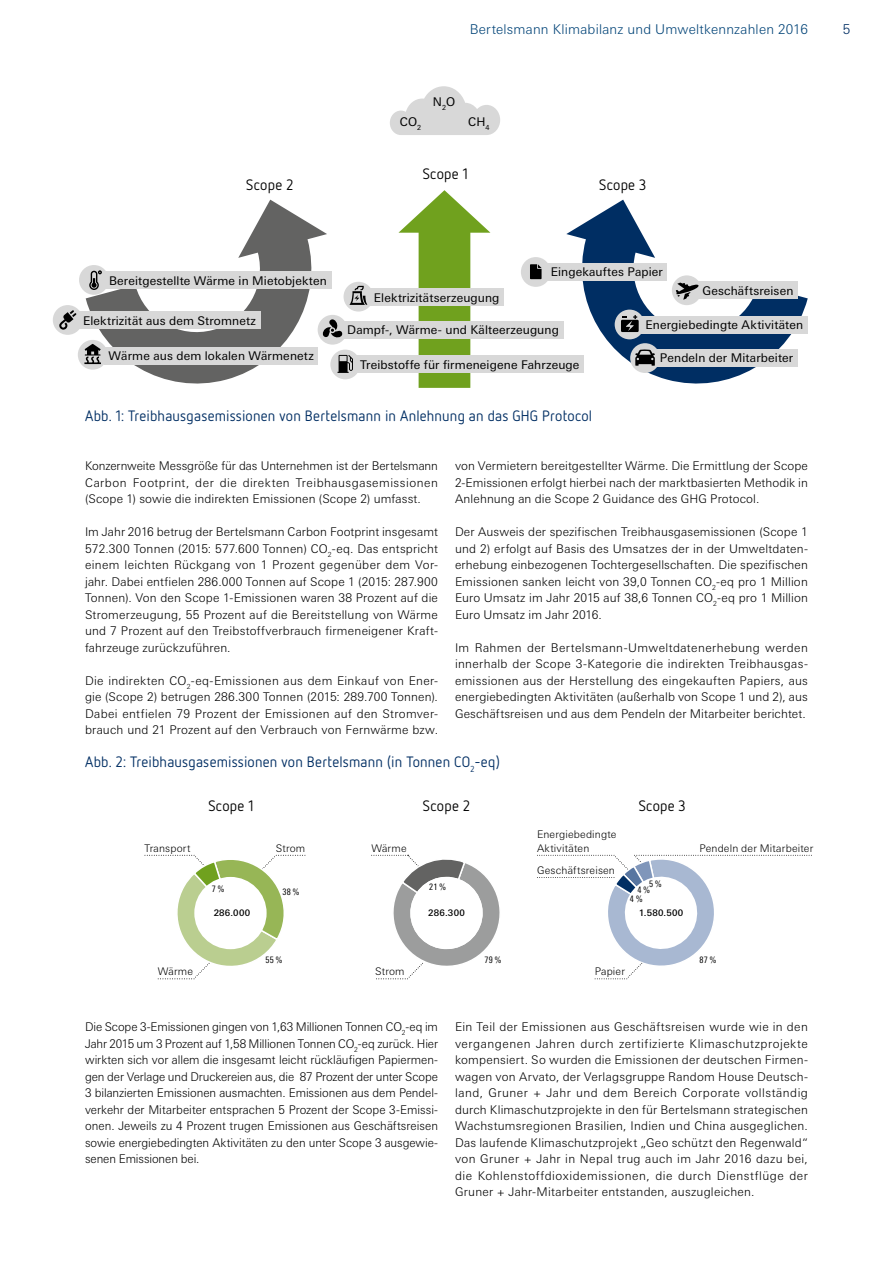
<style>
.page{position:relative;width:893px;height:1263px;background:#fff}
.page>*{position:absolute;margin:0;border:0;box-sizing:border-box;transform-origin:0 0}
.t1{font:15px "Netto OT";letter-spacing:.01em;color:#002e63}
.t2{font:15px "Netto OT";letter-spacing:.015em;color:#000}
.t3{font:300 13.5px "LT Univers Basic";letter-spacing:.01em;color:#004377}
.t4{font:300 13.5px "LT Univers Basic";color:#002e63}
.t5{font:300 12px/16.5px "LT Univers Basic";letter-spacing:.01em;color:#000;text-align:justify}
.t6{font:12px "LT Univers Basic";letter-spacing:.01em;color:#000}
.t7{font:300 10.5px/13.5px "LT Univers Basic";letter-spacing:.015em;color:#000}
.t8{font:500 9px "LT Univers Basic";letter-spacing:.035em;color:#000}
.t9{font:condensed 9px/8.6px "LT Univers";letter-spacing:.035em;color:#000}
</style>
<div class="page">
<svg style="left:86px;top:200px;width:241px;height:184px"></svg>
<svg style="left:566px;top:200px;width:242px;height:184px"></svg>
<svg style="left:398px;top:190px;width:92px;height:198px"></svg>
<div style="left:79px;top:311px;width:181px;height:18px;background:#d8d8d8"></div>
<div style="left:547px;top:263px;width:120px;height:18px;background:#d8d8d8"></div>
<div style="left:105px;top:271px;width:226px;height:18px;background:#d8d8d8"></div>
<div style="left:698px;top:281px;width:100px;height:18px;background:#d8d8d8"></div>
<div style="left:370px;top:288px;width:134px;height:18px;background:#d8d8d8"></div>
<div style="left:343px;top:321px;width:220px;height:18px;background:#d8d8d8"></div>
<div style="left:356px;top:355px;width:228px;height:18px;background:#d8d8d8"></div>
<div style="left:104px;top:347px;width:214px;height:17px;background:#d8d8d8"></div>
<div style="left:656px;top:349px;width:141px;height:18px;background:#d8d8d8"></div>
<div style="left:641px;top:316px;width:166px;height:17px;background:#d8d8d8"></div>
<svg style="left:390px;top:86px;width:110px;height:49px"></svg>
<svg style="left:372px;top:854px;width:128px;height:125px"></svg>
<svg style="left:145px;top:854px;width:161px;height:125px"></svg>
<svg style="left:537px;top:854px;width:275px;height:125px"></svg>
<div style="left:410px;top:877px;width:73px;height:72px;background:#fff;border-radius:50%"></div>
<div style="left:79px;top:265px;width:30px;height:30px;background:#d8d8d8;border-radius:50%"></div>
<svg style="left:89px;top:270px;width:13px;height:20px"></svg>
<div style="left:53px;top:305px;width:30px;height:30px;background:#d8d8d8;border-radius:50%"></div>
<svg style="left:59px;top:310px;width:17px;height:20px"></svg>
<div style="left:78px;top:340px;width:30px;height:30px;background:#d8d8d8;border-radius:50%"></div>
<svg style="left:84px;top:344px;width:17px;height:20px"></svg>
<div style="left:344px;top:282px;width:29px;height:30px;background:#d8d8d8;border-radius:50%"></div>
<div style="left:521px;top:257px;width:30px;height:30px;background:#d8d8d8;border-radius:50%"></div>
<div style="left:672px;top:275px;width:30px;height:30px;background:#d8d8d8;border-radius:50%"></div>
<div style="left:615px;top:310px;width:29px;height:29px;background:#d8d8d8;border-radius:50%"></div>
<div style="left:630px;top:343px;width:30px;height:30px;background:#d8d8d8;border-radius:50%"></div>
<div style="left:318px;top:315px;width:29px;height:30px;background:#d8d8d8;border-radius:50%"></div>
<div style="left:330px;top:350px;width:30px;height:29px;background:#d8d8d8;border-radius:50%"></div>
<svg style="left:349px;top:286px;width:18px;height:19px"></svg>
<svg style="left:321px;top:319px;width:22px;height:19px"></svg>
<svg style="left:338px;top:355px;width:15px;height:18px"></svg>
<svg style="left:530px;top:264px;width:12px;height:15px"></svg>
<svg style="left:676px;top:283px;width:23px;height:17px"></svg>
<svg style="left:621px;top:315px;width:18px;height:17px"></svg>
<svg style="left:635px;top:349px;width:20px;height:17px"></svg>
<p class="t3" style="left:470px;top:21px;width:340px">Bertelsmann Klimabilanz und Umweltkennzahlen 2016</p>
<p class="t4" style="left:843px;top:21px;width:9px">5</p>
<p class="t6" style="left:433px;top:95px;width:24px">N<sub>2</sub>O</p>
<p class="t6" style="left:400px;top:115px;width:23px">CO<sub>2</sub></p>
<p class="t6" style="left:468px;top:115px;width:23px">CH<sub>4</sub></p>
<p class="t2" style="left:423px;top:164px;width:47px">Scope 1</p>
<p class="t2" style="left:246px;top:176px;width:49px">Scope 2</p>
<p class="t2" style="left:599px;top:176px;width:49px">Scope 3</p>
<p class="t6" style="left:551px;top:265px;width:114px">Eingekauftes Papier</p>
<p class="t6" style="left:109px;top:273px;width:219px">Bereitgestellte Wärme in Mietobjekten</p>
<p class="t6" style="left:702px;top:284px;width:93px">Geschäftsreisen</p>
<p class="t6" style="left:374px;top:290px;width:127px">Elektrizitätserzeugung</p>
<p class="t6" style="left:347px;top:323px;width:213px">Dampf-, Wärme- und Kälteerzeugung</p>
<p class="t6" style="left:360px;top:357px;width:221px">Treibstoffe für firmeneigene Fahrzeuge</p>
<p class="t6" style="left:83px;top:314px;width:174px">Elektrizität aus dem Stromnetz</p>
<p class="t6" style="left:645px;top:318px;width:159px">Energiebedingte Aktivitäten</p>
<p class="t6" style="left:109px;top:349px;width:207px">Wärme aus dem lokalen Wärmenetz</p>
<p class="t6" style="left:660px;top:351px;width:135px">Pendeln der Mitarbeiter</p>
<p class="t1" style="left:85px;top:406px;width:509px">Abb. 1: Treibhausgasemissionen von Bertelsmann in Anlehnung an das GHG Protocol</p>
<p class="t5" style="left:85px;top:458px;width:354px">Konzernweite Messgröße für das Unternehmen ist der Bertelsmann Carbon Footprint, der die direkten Treibhausgasemissionen (Scope 1) sowie die indirekten Emissionen (Scope 2) umfasst.</p>
<p class="t5" style="left:85px;top:524px;width:354px">Im Jahr 2016 betrug der Bertelsmann Carbon Footprint insgesamt 572.300 Tonnen (2015: 577.600 Tonnen) CO<sub>2</sub>-eq. Das entspricht einem leichten Rückgang von 1 Prozent gegenüber dem Vor&shy;jahr. Dabei entfielen 286.000 Tonnen auf Scope 1 (2015: 287.900<br>Tonnen). Von den Scope 1-Emissionen waren 38 Prozent auf die Stromerzeugung, 55 Prozent auf die Bereitstellung von Wärme und 7 Prozent auf den Treibstoffverbrauch firmeneigener Kraft&shy;fahrzeuge zurückzuführen.</p>
<p class="t5" style="left:85px;top:672px;width:354px">Die indirekten CO<sub>2</sub>-eq-Emissionen aus dem Einkauf von Ener&shy;gie (Scope 2) betrugen 286.300 Tonnen (2015: 289.700 Tonnen).<br>Dabei entfielen 79 Prozent der Emissionen auf den Stromver&shy;brauch und 21 Prozent auf den Verbrauch von Fernwärme bzw.</p>
<p class="t5" style="left:455px;top:458px;width:354px">von Vermietern bereitgestellter Wärme. Die Ermittlung der Scope 2-Emissionen erfolgt hierbei nach der marktbasierten Methodik in Anlehnung an die Scope 2 Guidance des GHG Protocol.</p>
<p class="t5" style="left:455px;top:524px;width:354px">Der Ausweis der spezifischen Treibhausgasemissionen (Scope 1 und 2) erfolgt auf Basis des Umsatzes der in der Umweltdaten&shy;erhebung einbezogenen Tochtergesellschaften. Die spezifischen Emissionen sanken leicht von 39,0 Tonnen CO<sub>2</sub>-eq pro 1 Million Euro Umsatz im Jahr 2015 auf 38,6 Tonnen CO<sub>2</sub>-eq pro 1 Million Euro Umsatz im Jahr 2016.</p>
<p class="t5" style="left:455px;top:639px;width:354px">Im Rahmen der Bertelsmann-Umweltdatenerhebung werden innerhalb der Scope 3-Kategorie die indirekten Treibhausgas&shy;emissionen aus der Herstellung des eingekauften Papiers, aus energiebedingten Aktivitäten (außerhalb von Scope 1 und 2), aus Geschäftsreisen und aus dem Pendeln der Mitarbeiter berichtet.</p>
<p class="t1" style="left:85px;top:753px;width:416px">Abb. 2: Treibhausgasemissionen von Bertelsmann (in Tonnen CO<sub>2</sub>-eq)</p>
<p class="t2" style="left:208px;top:796px;width:47px">Scope 1</p>
<p class="t2" style="left:423px;top:796px;width:49px">Scope 2</p>
<p class="t2" style="left:639px;top:796px;width:49px">Scope 3</p>
<p class="t7" style="left:145px;top:841px;width:47px">Transport</p>
<p class="t7" style="left:537px;top:828px;width:81px">Energiebedingte<br>Aktivitäten</p>
<p class="t7" style="left:537px;top:863px;width:79px">Geschäftsreisen</p>
<p class="t7" style="left:276px;top:841px;width:31px">Strom</p>
<p class="t7" style="left:699px;top:841px;width:115px">Pendeln der Mitarbeiter</p>
<p class="t7" style="left:371px;top:841px;width:37px">Wärme</p>
<p class="t9" style="left:212px;top:884px;width:14px">7%</p>
<p class="t9" style="left:429px;top:883px;width:18px">21%</p>
<p class="t9" style="left:282px;top:887px;width:18px">38%</p>
<p class="t9" style="left:649px;top:879px;width:14px">5%</p>
<p class="t9" style="left:630px;top:885px;width:21px;text-indent:7px">4%<br>4 %</p>
<p class="t8" style="left:214px;top:907px;width:38px">286.000</p>
<p class="t8" style="left:428px;top:907px;width:38px">286.300</p>
<p class="t8" style="left:639px;top:907px;width:46px">1.580.500</p>
<p class="t9" style="left:265px;top:955px;width:18px">55%</p>
<p class="t9" style="left:484px;top:955px;width:18px">79%</p>
<p class="t9" style="left:699px;top:955px;width:18px">87%</p>
<p class="t7" style="left:158px;top:965px;width:37px">Wärme</p>
<p class="t7" style="left:375px;top:965px;width:31px">Strom</p>
<p class="t7" style="left:595px;top:965px;width:32px">Papier</p>
<p class="t5" style="left:85px;top:1019px;width:354px">Die Scope 3-Emissionen gingen von 1,63 Millionen Tonnen CO<sub>2</sub>-eq im Jahr 2015 um 3 Prozent auf 1,58 Millionen Tonnen CO<sub>2</sub>-eq zurück. Hier wirkten sich vor allem die insgesamt leicht rückläufigen Papiermen&shy;gen der Verlage und Druckereien aus, die 87 Prozent der unter Scope 3 bilanzierten Emissionen ausmachten. Emissionen aus dem Pendel&shy;verkehr der Mitarbeiter entsprachen 5 Prozent der Scope 3-Emissi&shy;onen. Jeweils zu 4 Prozent trugen Emissionen aus Geschäftsreisen sowie energiebedingten Aktivitäten zu den unter Scope 3 ausgewie&shy;senen Emissionen bei.</p>
<p class="t5" style="left:455px;top:1019px;width:354px">Ein Teil der Emissionen aus Geschäftsreisen wurde wie in den vergangenen Jahren durch zertifizierte Klimaschutzprojekte kompensiert. So wurden die Emissionen der deutschen Firmen&shy;wagen von Arvato, der Verlagsgruppe Random House Deutsch&shy;land, Gruner + Jahr und dem Bereich Corporate vollständig durch Klimaschutzprojekte in den für Bertelsmann strategischen Wachstumsregionen Brasilien, Indien und China ausgeglichen.<br>Das laufende Klimaschutzprojekt „Geo schützt den Regenwald“ von Gruner + Jahr in Nepal trug auch im Jahr 2016 dazu bei, die Kohlenstoffdioxidemissionen, die durch Dienstflüge der Gruner + Jahr-Mitarbeiter entstanden, auszugleichen.</p>
</div>
